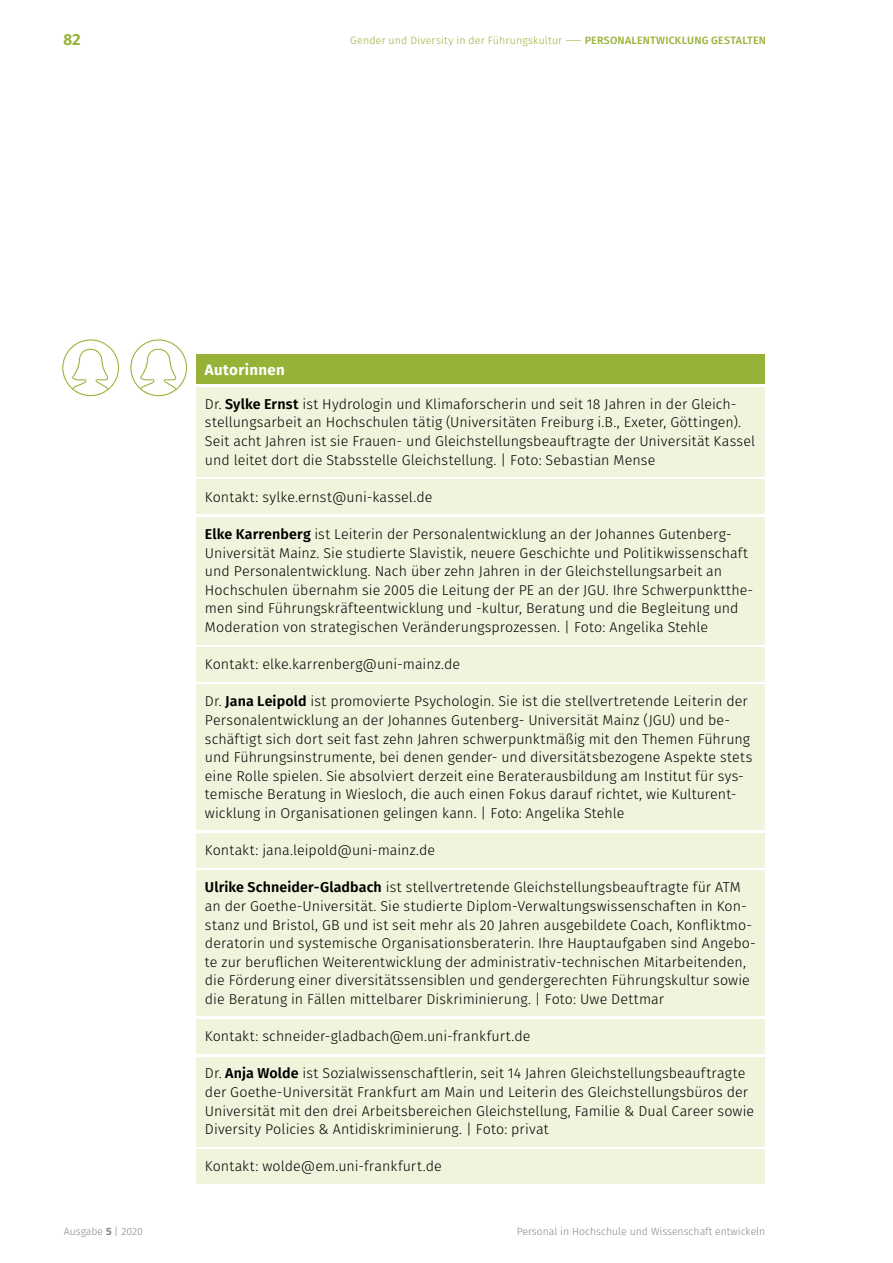
<style>
.page{position:relative;width:893px;height:1263px;background:#fff}
.page>*{position:absolute;margin:0;border:0;box-sizing:border-box;transform-origin:0 0}
.t1{font:700 15.6px "Fira Sans";color:#96b337}
.t2{font:700 15px "Fira Sans";letter-spacing:.025em;color:#fff}
.t3{font:300 14.25px/18.6px "Fira Sans";letter-spacing:.005em;color:#000}
.t4{font:300 10.65px "Fira Sans";letter-spacing:.015em;color:#96b337}
.t5{font:300 10.5px "Fira Sans";color:#878787}
.s1{font-weight:500}
.s2{font-weight:600}
.s3{font-weight:700}
</style>
<div class="page">
<div style="left:196px;top:354px;width:569px;height:30px;background:#96b337"></div>
<div style="left:196px;top:387px;width:569px;height:90px;background:#f1f3dc"></div>
<div style="left:196px;top:480px;width:569px;height:34px;background:#f1f3dc"></div>
<div style="left:196px;top:517px;width:569px;height:127px;background:#f1f3dc"></div>
<div style="left:196px;top:647px;width:569px;height:34px;background:#f1f3dc"></div>
<div style="left:196px;top:684px;width:569px;height:146px;background:#f1f3dc"></div>
<div style="left:196px;top:833px;width:569px;height:34px;background:#f1f3dc"></div>
<div style="left:196px;top:870px;width:569px;height:146px;background:#f1f3dc"></div>
<div style="left:196px;top:1019px;width:569px;height:34px;background:#f1f3dc"></div>
<div style="left:196px;top:1056px;width:569px;height:90px;background:#f1f3dc"></div>
<div style="left:196px;top:1149px;width:569px;height:35px;background:#f1f3dc"></div>
<svg style="left:61px;top:339px;width:59px;height:58px"></svg>
<svg style="left:129px;top:339px;width:59px;height:58px"></svg>
<p class="t1" style="left:64px;top:28px;width:19px">82</p>
<p class="t4" style="left:350px;top:33px;width:417px">Gender und Diversity in der Führungskultur —<span class="s1">PERSONALENTWICKLUNG GESTALTEN</span></p>
<p class="t2" style="left:205px;top:359px;width:81px">Autorinnen</p>
<p class="t3" style="left:205px;top:394px;width:552px">Dr. <span class="s2">Sylke Ernst</span> ist Hydrologin und Klimaforscherin und seit 18 Jahren in der Gleich&shy;stellungsarbeit an Hochschulen tätig (Universitäten Freiburg i.B., Exeter, Göttingen).<br>Seit acht Jahren ist sie Frauen- und Gleichstellungsbeauftragte der Universität Kassel und leitet dort die Stabsstelle Gleichstellung. | Foto: Sebastian Mense</p>
<p class="t3" style="left:205px;top:487px;width:229px">Kontakt: sylke.ernst@uni-kassel.de</p>
<p class="t3" style="left:205px;top:525px;width:550px"><span class="s2">Elke Karrenberg</span> ist Leiterin der Personalentwicklung an der Johannes Gutenberg-Universität Mainz. Sie studierte Slavistik, neuere Geschichte und Politikwissenschaft und Personalentwicklung. Nach über zehn Jahren in der Gleichstellungsarbeit an Hochschulen übernahm sie 2005 die Leitung der PE an der JGU. Ihre Schwerpunktthe&shy;men sind Führungskräfteentwicklung und -kultur, Beratung und die Begleitung und Moderation von strategischen Veränderungsprozessen. | Foto: Angelika Stehle</p>
<p class="t3" style="left:205px;top:655px;width:257px">Kontakt: elke.karrenberg@uni-mainz.de</p>
<p class="t3" style="left:205px;top:692px;width:549px">Dr. <span class="s2">Jana Leipold</span> ist promovierte Psychologin. Sie ist die stellvertretende Leiterin der Personalentwicklung an der Johannes Gutenberg- Universität Mainz (JGU) und be&shy;schäftigt sich dort seit fast zehn Jahren schwerpunktmäßig mit den Themen Führung und Führungsinstrumente, bei denen gender- und diversitätsbezogene Aspekte stets eine Rolle spielen. Sie absolviert derzeit eine Beraterausbildung am Institut für sys&shy;temische Beratung in Wiesloch, die auch einen Fokus darauf richtet, wie Kulturent&shy;wicklung in Organisationen gelingen kann. | Foto: Angelika Stehle</p>
<p class="t3" style="left:205px;top:841px;width:232px">Kontakt: jana.leipold@uni-mainz.de</p>
<p class="t3" style="left:205px;top:878px;width:552px"><span class="s2">Ulrike Schneider-Gladbach</span> ist stellvertretende Gleichstellungsbeauftragte für ATM an der Goethe-Universität. Sie studierte Diplom-Verwaltungswissenschaften in Kon&shy;stanz und Bristol, GB und ist seit mehr als 20 Jahren ausgebildete Coach, Konfliktmo&shy;deratorin und systemische Organisationsberaterin. Ihre Hauptaufgaben sind Angebo&shy;te zur beruflichen Weiterentwicklung der administrativ-technischen Mitarbeitenden, die Förderung einer diversitätssensiblen und gendergerechten Führungskultur sowie die Beratung in Fällen mittelbarer Diskriminierung. | Foto: Uwe Dettmar</p>
<p class="t3" style="left:205px;top:1027px;width:327px">Kontakt: schneider-gladbach@em.uni-frankfurt.de</p>
<p class="t3" style="left:205px;top:1064px;width:551px">Dr. <span class="s2">Anja Wolde</span> ist Sozialwissenschaftlerin, seit 14 Jahren Gleichstellungsbeauftragte der Goethe-Universität Frankfurt am Main und Leiterin des Gleichstellungsbüros der Universität mit den drei Arbeitsbereichen Gleichstellung, Familie &amp; Dual Career sowie Diversity Policies &amp; Antidiskriminierung. | Foto: privat</p>
<p class="t3" style="left:205px;top:1157px;width:238px">Kontakt: wolde@em.uni-frankfurt.de</p>
<p class="t5" style="left:64px;top:1224px;width:81px">Ausgabe <span class="s3">5</span> | 2020</p>
<p class="t5" style="left:517px;top:1224px;width:250px">Personal in Hochschule und Wissenschaft entwickeln</p>
</div>
